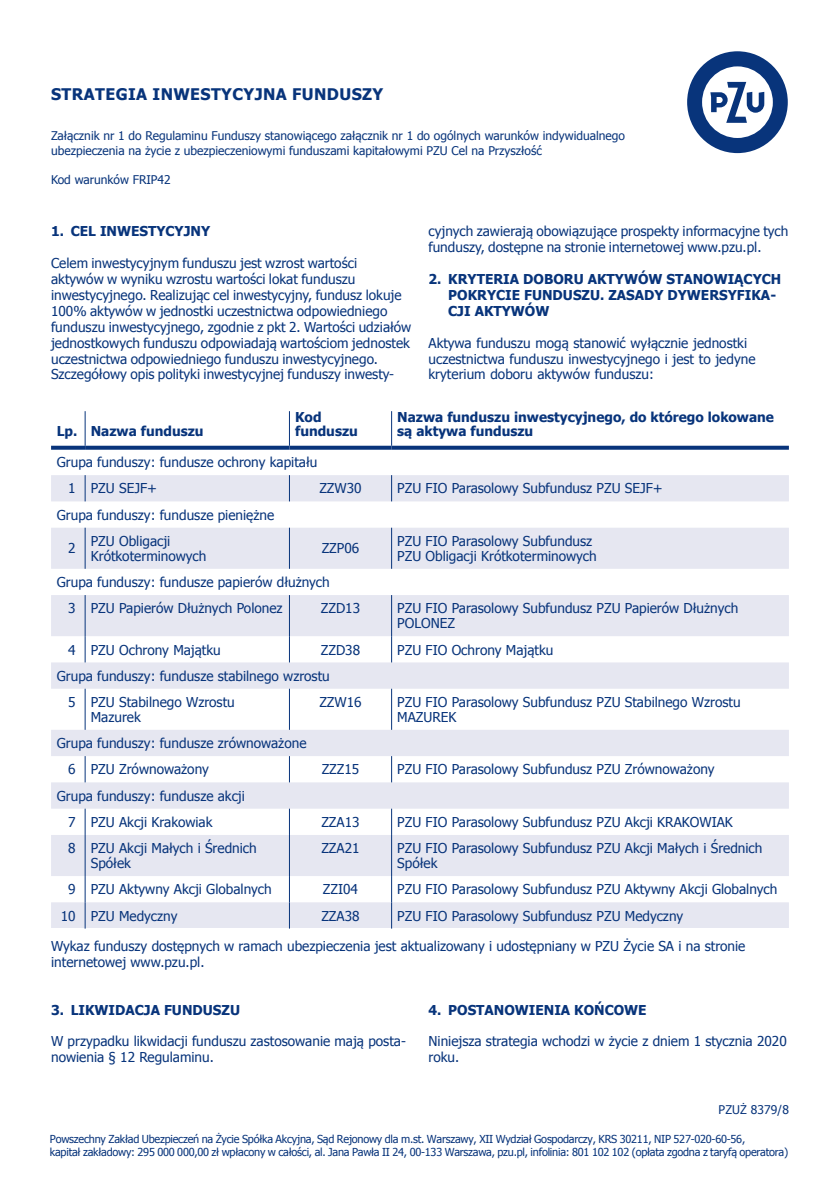
<style>
.page{position:relative;width:840px;height:1191px;background:#fff}
.page>*{position:absolute;margin:0;border:0;box-sizing:border-box;transform-origin:0 0}
.TYTUl_OWU_A5{font:700 16px "Tahoma";letter-spacing:.025em;color:#08347b}
._6_7_6_7_TEKST_TABEL{font:13.6px/14.8px "Tahoma";color:#08347b}
._6_8_7_9_normal{font:13.6px/15.8px "Tahoma";color:#08347b}
._6_8_7_9_normal-2{font:700 13.6px/15.8px "Tahoma";color:#08347b}
._6_7_6_7_TEKST_TABEL-2{font:700 13.6px/14.8px "Tahoma";color:#08347b}
.Kod_OWU_A5{font:12px/14.4px "Tahoma";color:#08347b}
.t1{font:11px/13.2px "Tahoma";letter-spacing:-.02em;color:#08347b}
</style>
<div class="page">
<svg style="left:687px;top:51px;width:100px;height:102px"></svg>
<svg style="left:51px;top:475px;width:737px;height:453px;fill:#e6e7f1"></svg>
<hr style="left:85px;top:411px;width:1px;height:35px;background:#08347b">
<hr style="left:289px;top:411px;width:1px;height:35px;background:#08347b">
<hr style="left:391px;top:411px;width:1px;height:35px;background:#08347b">
<svg style="left:85px;top:475px;width:1px;height:26px"></svg>
<svg style="left:289px;top:475px;width:1px;height:26px"></svg>
<svg style="left:391px;top:475px;width:1px;height:26px"></svg>
<hr style="left:85px;top:528px;width:1px;height:41px;background:#08347b">
<hr style="left:289px;top:528px;width:1px;height:41px;background:#08347b">
<hr style="left:391px;top:528px;width:1px;height:41px;background:#08347b">
<hr style="left:85px;top:595px;width:1px;height:41px;background:#08347b">
<hr style="left:289px;top:595px;width:1px;height:41px;background:#08347b">
<hr style="left:391px;top:595px;width:1px;height:41px;background:#08347b">
<svg style="left:85px;top:636px;width:1px;height:26px"></svg>
<svg style="left:289px;top:636px;width:1px;height:26px"></svg>
<svg style="left:391px;top:636px;width:1px;height:26px"></svg>
<hr style="left:85px;top:688px;width:1px;height:42px;background:#08347b">
<hr style="left:289px;top:688px;width:1px;height:42px;background:#08347b">
<hr style="left:391px;top:688px;width:1px;height:42px;background:#08347b">
<svg style="left:85px;top:756px;width:1px;height:26px"></svg>
<svg style="left:289px;top:756px;width:1px;height:26px"></svg>
<svg style="left:391px;top:756px;width:1px;height:26px"></svg>
<svg style="left:85px;top:808px;width:1px;height:27px"></svg>
<svg style="left:289px;top:808px;width:1px;height:27px"></svg>
<svg style="left:391px;top:808px;width:1px;height:27px"></svg>
<hr style="left:85px;top:835px;width:1px;height:41px;background:#08347b">
<hr style="left:289px;top:835px;width:1px;height:41px;background:#08347b">
<hr style="left:391px;top:835px;width:1px;height:41px;background:#08347b">
<svg style="left:85px;top:876px;width:1px;height:52px"></svg>
<svg style="left:289px;top:876px;width:1px;height:52px"></svg>
<svg style="left:391px;top:876px;width:1px;height:52px"></svg>
<svg style="left:51px;top:446px;width:34px;height:4px"></svg>
<svg style="left:85px;top:446px;width:204px;height:4px"></svg>
<svg style="left:289px;top:446px;width:102px;height:4px"></svg>
<svg style="left:391px;top:446px;width:397px;height:4px;background:#184183"></svg>
<p class="TYTUl_OWU_A5" style="left:51px;top:83px;width:333px">STRATEGIA INWESTYCYJNA FUNDUSZY</p>
<p class="Kod_OWU_A5" style="left:51px;top:128px;width:575px">Załącznik nr 1 do Regulaminu Funduszy stanowiącego załącznik nr 1 do ogólnych warunków indywidualnego ubezpieczenia na życie z ubezpieczeniowymi funduszami kapitałowymi PZU Cel na Przyszłość</p>
<p class="Kod_OWU_A5" style="left:51px;top:171px;width:121px">Kod warunków FRIP42</p>
<p class="_6_8_7_9_normal-2" style="left:51px;top:223px;width:160px">1. CEL INWESTYCYJNY</p>
<p class="_6_8_7_9_normal" style="left:51px;top:255px;width:361px">Celem inwestycyjnym funduszu jest wzrost wartości aktywów w wyniku wzrostu wartości lokat funduszu inwestycyjnego. Realizując cel inwestycyjny, fundusz lokuje 100% aktywów w jednostki uczestnictwa odpowiedniego funduszu inwestycyjnego, zgodnie z pkt 2. Wartości udziałów jednostkowych funduszu odpowiadają wartościom jednostek uczestnictwa odpowiedniego funduszu inwestycyjnego.<br>Szczegółowy opis polityki inwestycyjnej funduszy inwesty-</p>
<p class="_6_8_7_9_normal" style="left:428px;top:223px;width:361px">cyjnych zawierają obowiązujące prospekty informacyjne tych funduszy, dostępne na stronie internetowej www.pzu.pl.</p>
<p class="_6_8_7_9_normal-2" style="left:448px;top:270px;width:334px;text-indent:-20px">2. KRYTERIA DOBORU AKTYWÓW STANOWIĄCYCH<br>POKRYCIE FUNDUSZU. ZASADY DYWERSYFIKA-<br>CJI AKTYWÓW</p>
<p class="_6_8_7_9_normal" style="left:428px;top:334px;width:328px">Aktywa funduszu mogą stanowić wyłącznie jednostki uczestnictwa funduszu inwestycyjnego i jest to jedyne kryterium doboru aktywów funduszu:</p>
<p class="_6_7_6_7_TEKST_TABEL-2" style="left:295px;top:408px;width:64px">Kod funduszu</p>
<p class="_6_7_6_7_TEKST_TABEL-2" style="left:397px;top:408px;width:378px">Nazwa funduszu inwestycyjnego, do którego lokowane są aktywa funduszu</p>
<p class="_6_7_6_7_TEKST_TABEL" style="left:57px;top:454px;width:262px">Grupa funduszy: fundusze ochrony kapitału</p>
<p class="_6_7_6_7_TEKST_TABEL" style="left:68px;top:480px;width:9px">1</p>
<p class="_6_7_6_7_TEKST_TABEL" style="left:91px;top:480px;width:68px">PZU SEJF+</p>
<p class="_6_7_6_7_TEKST_TABEL" style="left:319px;top:480px;width:44px">ZZW30</p>
<p class="_6_7_6_7_TEKST_TABEL" style="left:397px;top:480px;width:267px">PZU FIO Parasolowy Subfundusz PZU SEJF+</p>
<p class="_6_7_6_7_TEKST_TABEL" style="left:57px;top:507px;width:219px">Grupa funduszy: fundusze pieniężne</p>
<p class="_6_7_6_7_TEKST_TABEL" style="left:68px;top:540px;width:9px">2</p>
<p class="_6_7_6_7_TEKST_TABEL" style="left:91px;top:533px;width:117px">PZU Obligacji<br>Krótkoterminowych</p>
<p class="_6_7_6_7_TEKST_TABEL" style="left:321px;top:540px;width:39px">ZZP06</p>
<p class="_6_7_6_7_TEKST_TABEL" style="left:397px;top:533px;width:201px">PZU FIO Parasolowy Subfundusz<br>PZU Obligacji Krótkoterminowych</p>
<p class="_6_7_6_7_TEKST_TABEL" style="left:57px;top:574px;width:274px">Grupa funduszy: fundusze papierów dłużnych</p>
<p class="_6_7_6_7_TEKST_TABEL" style="left:68px;top:600px;width:9px">3</p>
<p class="_6_7_6_7_TEKST_TABEL" style="left:91px;top:600px;width:193px">PZU Papierów Dłużnych Polonez</p>
<p class="_6_7_6_7_TEKST_TABEL" style="left:321px;top:600px;width:41px">ZZD13</p>
<p class="_6_7_6_7_TEKST_TABEL" style="left:397px;top:600px;width:342px">PZU FIO Parasolowy Subfundusz PZU Papierów Dłużnych<br>POLONEZ</p>
<p class="_6_7_6_7_TEKST_TABEL" style="left:68px;top:641px;width:9px">4</p>
<p class="_6_7_6_7_TEKST_TABEL" style="left:91px;top:641px;width:131px">PZU Ochrony Majątku</p>
<p class="_6_7_6_7_TEKST_TABEL" style="left:321px;top:641px;width:41px">ZZD38</p>
<p class="_6_7_6_7_TEKST_TABEL" style="left:397px;top:641px;width:157px">PZU FIO Ochrony Majątku</p>
<p class="_6_7_6_7_TEKST_TABEL" style="left:57px;top:668px;width:274px">Grupa funduszy: fundusze stabilnego wzrostu</p>
<p class="_6_7_6_7_TEKST_TABEL" style="left:68px;top:694px;width:9px">5</p>
<p class="_6_7_6_7_TEKST_TABEL" style="left:91px;top:694px;width:145px">PZU Stabilnego Wzrostu<br>Mazurek</p>
<p class="_6_7_6_7_TEKST_TABEL" style="left:319px;top:694px;width:44px">ZZW16</p>
<p class="_6_7_6_7_TEKST_TABEL" style="left:397px;top:694px;width:344px">PZU FIO Parasolowy Subfundusz PZU Stabilnego Wzrostu<br>MAZUREK</p>
<p class="_6_7_6_7_TEKST_TABEL" style="left:57px;top:735px;width:251px">Grupa funduszy: fundusze zrównoważone</p>
<p class="_6_7_6_7_TEKST_TABEL" style="left:68px;top:761px;width:9px">6</p>
<p class="_6_7_6_7_TEKST_TABEL" style="left:91px;top:761px;width:119px">PZU Zrównoważony</p>
<p class="_6_7_6_7_TEKST_TABEL" style="left:321px;top:761px;width:39px">ZZZ15</p>
<p class="_6_7_6_7_TEKST_TABEL" style="left:397px;top:761px;width:319px">PZU FIO Parasolowy Subfundusz PZU Zrównoważony</p>
<p class="_6_7_6_7_TEKST_TABEL" style="left:57px;top:787px;width:189px">Grupa funduszy: fundusze akcji</p>
<p class="_6_7_6_7_TEKST_TABEL" style="left:68px;top:814px;width:9px">7</p>
<p class="_6_7_6_7_TEKST_TABEL" style="left:91px;top:814px;width:123px">PZU Akcji Krakowiak</p>
<p class="_6_7_6_7_TEKST_TABEL" style="left:321px;top:814px;width:40px">ZZA13</p>
<p class="_6_7_6_7_TEKST_TABEL" style="left:397px;top:814px;width:337px">PZU FIO Parasolowy Subfundusz PZU Akcji KRAKOWIAK</p>
<p class="_6_7_6_7_TEKST_TABEL" style="left:68px;top:840px;width:9px">8</p>
<p class="_6_7_6_7_TEKST_TABEL" style="left:91px;top:840px;width:167px">PZU Akcji Małych i Średnich<br>Spółek</p>
<p class="_6_7_6_7_TEKST_TABEL" style="left:321px;top:840px;width:40px">ZZA21</p>
<p class="_6_7_6_7_TEKST_TABEL" style="left:397px;top:840px;width:366px">PZU FIO Parasolowy Subfundusz PZU Akcji Małych i Średnich<br>Spółek</p>
<p class="_6_7_6_7_TEKST_TABEL" style="left:68px;top:881px;width:9px">9</p>
<p class="_6_7_6_7_TEKST_TABEL" style="left:91px;top:881px;width:182px">PZU Aktywny Akcji Globalnych</p>
<p class="_6_7_6_7_TEKST_TABEL" style="left:323px;top:881px;width:37px">ZZI04</p>
<p class="_6_7_6_7_TEKST_TABEL" style="left:397px;top:881px;width:381px">PZU FIO Parasolowy Subfundusz PZU Aktywny Akcji Globalnych</p>
<p class="_6_7_6_7_TEKST_TABEL" style="left:61px;top:907px;width:16px">10</p>
<p class="_6_7_6_7_TEKST_TABEL" style="left:91px;top:907px;width:88px">PZU Medyczny</p>
<p class="_6_7_6_7_TEKST_TABEL" style="left:321px;top:907px;width:40px">ZZA38</p>
<p class="_6_7_6_7_TEKST_TABEL" style="left:397px;top:907px;width:287px">PZU FIO Parasolowy Subfundusz PZU Medyczny</p>
<p class="_6_8_7_9_normal" style="left:51px;top:937px;width:695px">Wykaz funduszy dostępnych w ramach ubezpieczenia jest aktualizowany i udostępniany w PZU Życie SA i na stronie internetowej www.pzu.pl.</p>
<p class="_6_8_7_9_normal-2" style="left:51px;top:1001px;width:190px">3. LIKWIDACJA FUNDUSZU</p>
<p class="_6_8_7_9_normal" style="left:51px;top:1033px;width:356px">W przypadku likwidacji funduszu zastosowanie mają posta&shy;nowienia § 12 Regulaminu.</p>
<p class="_6_7_6_7_TEKST_TABEL-2" style="left:57px;top:423px;width:22px">Lp.</p>
<p class="_6_7_6_7_TEKST_TABEL-2" style="left:91px;top:423px;width:114px">Nazwa funduszu</p>
<p class="_6_8_7_9_normal-2" style="left:428px;top:1001px;width:219px">4. POSTANOWIENIA KOŃCOWE</p>
<p class="_6_8_7_9_normal" style="left:428px;top:1033px;width:359px">Niniejsza strategia wchodzi w życie z dniem 1 stycznia 2020 roku.</p>
<p class="Kod_OWU_A5" style="left:718px;top:1102px;width:72px">PZUŻ 8379/8</p>
<p class="t1" style="left:50px;top:1131px;width:739px">Powszechny Zakład Ubezpieczeń na Życie Spółka Akcyjna, Sąd Rejonowy dla m.st. Warszawy, XII Wydział Gospodarczy, KRS 30211, NIP 527-020-60-56,<br>kapitał zakładowy: 295 000 000,00 zł wpłacony w całości, al. Jana Pawła II 24, 00-133 Warszawa, pzu.pl, infolinia: 801 102 102 (opłata zgodna z taryfą operatora)</p>
</div>
